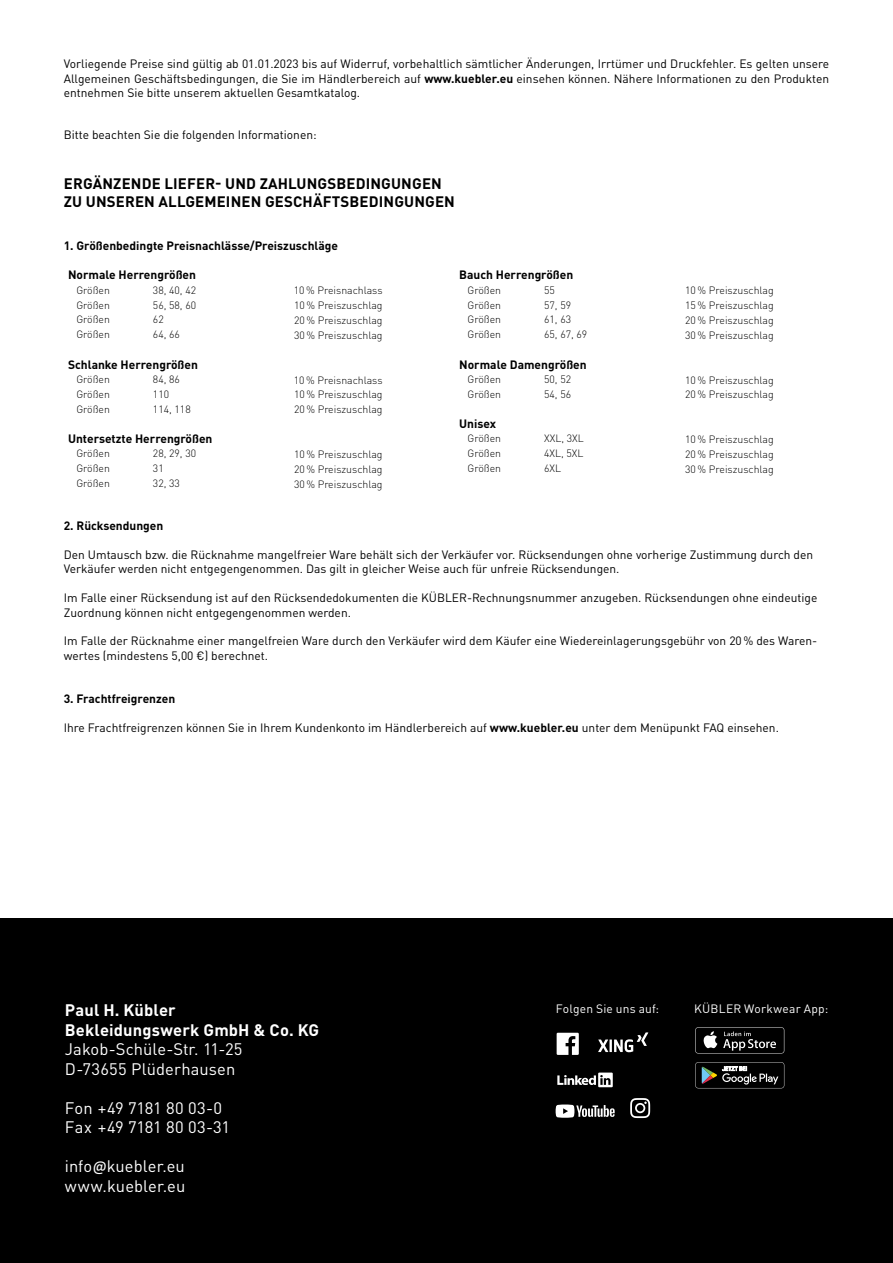
<style>
.page{position:relative;width:893px;height:1263px;background:#fff}
.page>*{position:absolute;margin:0;border:0;box-sizing:border-box;transform-origin:0 0}
.t1{font:16.5px/19.5px "DIN Pro";letter-spacing:.005em;color:#fff}
.t2{font:700 16.5px/19.5px "DIN Pro";letter-spacing:.01em;color:#fff}
.t3{font:700 15px/18px "DIN Pro";letter-spacing:.01em;color:#000}
.t4{font:12px/14.4px "DIN Pro";color:#000}
.t5{font:700 12px "DIN Pro";color:#000}
.t6{font:12px "DIN Pro";letter-spacing:.02em;color:#fff}
.t7{font:300 10.5px "DIN Pro";color:#000}
.s1{font-weight:700}
.s2{font-family:"Calibri"}
</style>
<div class="page">
<div style="left:0;top:918px;width:893px;height:345px;background:#000"></div>
<div style="left:695px;top:1027px;width:89px;height:27px;background:#717171;border-radius:3px"></div>
<div style="left:696px;top:1028px;width:88px;height:25px;background:#000;border-radius:3px"></div>
<svg style="left:703px;top:1031px;width:14px;height:17px"></svg>
<svg style="left:723px;top:1031px;width:53px;height:19px"></svg>
<svg style="left:695px;top:1062px;width:89px;height:26px"></svg>
<svg style="left:556px;top:1104px;width:59px;height:14px"></svg>
<svg style="left:630px;top:1098px;width:20px;height:20px"></svg>
<svg style="left:557px;top:1072px;width:56px;height:15px"></svg>
<svg style="left:557px;top:1033px;width:22px;height:22px"></svg>
<svg style="left:598px;top:1032px;width:50px;height:20px"></svg>
<p class="t4" style="left:64px;top:55px;width:767px;text-align:justify">Vorliegende Preise sind gültig ab 01.01.2023 bis auf Widerruf, vorbehaltlich sämtlicher Änderungen, Irrtümer und Druckfehler. Es gelten unsere Allgemeinen Geschäftsbedingungen, die Sie im Händlerbereich auf <span class="s1">www.kuebler.eu</span> einsehen können. Nähere Informationen zu den Produkten entnehmen Sie bitte unserem aktuellen Gesamtkatalog.</p>
<p class="t4" style="left:64px;top:126px;width:254px">Bitte beachten Sie die folgenden Informationen:</p>
<p class="t3" style="left:64px;top:173px;width:393px">ERGÄNZENDE LIEFER- UND ZAHLUNGSBEDINGUNGEN<br>ZU UNSEREN ALLGEMEINEN GESCHÄFTSBEDINGUNGEN</p>
<p class="t5" style="left:64px;top:236px;width:276px">1. Größenbedingte Preisnachlässe/Preiszuschläge</p>
<p class="t5" style="left:68px;top:265px;width:129px">Normale Herrengrößen</p>
<p class="t7" style="left:76px;top:282px;width:35px">Größen</p>
<p class="t7" style="left:153px;top:282px;width:45px">38, 40, 42</p>
<p class="t7" style="left:294px;top:282px;width:90px">10 % Preisnachlass</p>
<p class="t7" style="left:76px;top:297px;width:35px">Größen</p>
<p class="t7" style="left:153px;top:297px;width:45px">56, 58, 60</p>
<p class="t7" style="left:294px;top:297px;width:90px">10 % Preiszuschlag</p>
<p class="t7" style="left:76px;top:311px;width:35px">Größen</p>
<p class="t7" style="left:153px;top:311px;width:12px">62</p>
<p class="t7" style="left:294px;top:312px;width:90px">20 % Preiszuschlag</p>
<p class="t7" style="left:76px;top:326px;width:35px">Größen</p>
<p class="t7" style="left:153px;top:326px;width:28px">64, 66</p>
<p class="t7" style="left:294px;top:327px;width:90px">30 % Preiszuschlag</p>
<p class="t5" style="left:68px;top:354px;width:131px">Schlanke Herrengrößen</p>
<p class="t7" style="left:76px;top:371px;width:35px">Größen</p>
<p class="t7" style="left:153px;top:371px;width:28px">84, 86</p>
<p class="t7" style="left:294px;top:372px;width:90px">10 % Preisnachlass</p>
<p class="t7" style="left:76px;top:386px;width:35px">Größen</p>
<p class="t7" style="left:153px;top:386px;width:18px">110</p>
<p class="t7" style="left:294px;top:386px;width:90px">10 % Preiszuschlag</p>
<p class="t7" style="left:76px;top:401px;width:35px">Größen</p>
<p class="t7" style="left:153px;top:401px;width:39px">114, 118</p>
<p class="t7" style="left:294px;top:401px;width:90px">20 % Preiszuschlag</p>
<p class="t5" style="left:68px;top:429px;width:146px">Untersetzte Herrengrößen</p>
<p class="t7" style="left:76px;top:445px;width:35px">Größen</p>
<p class="t7" style="left:153px;top:445px;width:45px">28, 29, 30</p>
<p class="t7" style="left:294px;top:446px;width:90px">10 % Preiszuschlag</p>
<p class="t7" style="left:76px;top:460px;width:35px">Größen</p>
<p class="t7" style="left:153px;top:460px;width:12px">31</p>
<p class="t7" style="left:294px;top:461px;width:90px">20 % Preiszuschlag</p>
<p class="t7" style="left:76px;top:475px;width:35px">Größen</p>
<p class="t7" style="left:153px;top:475px;width:28px">32, 33</p>
<p class="t7" style="left:294px;top:476px;width:90px">30 % Preiszuschlag</p>
<p class="t5" style="left:459px;top:265px;width:116px">Bauch Herrengrößen</p>
<p class="t7" style="left:468px;top:282px;width:35px">Größen</p>
<p class="t7" style="left:544px;top:282px;width:12px">55</p>
<p class="t7" style="left:685px;top:282px;width:90px">10 % Preiszuschlag</p>
<p class="t7" style="left:468px;top:297px;width:35px">Größen</p>
<p class="t7" style="left:544px;top:297px;width:28px">57, 59</p>
<p class="t7" style="left:685px;top:297px;width:90px">15 % Preiszuschlag</p>
<p class="t7" style="left:468px;top:311px;width:35px">Größen</p>
<p class="t7" style="left:544px;top:311px;width:28px">61, 63</p>
<p class="t7" style="left:685px;top:312px;width:90px">20 % Preiszuschlag</p>
<p class="t7" style="left:468px;top:326px;width:35px">Größen</p>
<p class="t7" style="left:544px;top:326px;width:45px">65, 67, 69</p>
<p class="t7" style="left:685px;top:327px;width:90px">30 % Preiszuschlag</p>
<p class="t5" style="left:459px;top:354px;width:129px">Normale Damengrößen</p>
<p class="t7" style="left:468px;top:371px;width:35px">Größen</p>
<p class="t7" style="left:544px;top:371px;width:28px">50, 52</p>
<p class="t7" style="left:685px;top:372px;width:90px">10 % Preiszuschlag</p>
<p class="t7" style="left:468px;top:386px;width:35px">Größen</p>
<p class="t7" style="left:544px;top:386px;width:28px">54, 56</p>
<p class="t7" style="left:685px;top:386px;width:90px">20 % Preiszuschlag</p>
<p class="t5" style="left:459px;top:414px;width:38px">Unisex</p>
<p class="t7" style="left:468px;top:431px;width:35px">Größen</p>
<p class="t7" style="left:544px;top:431px;width:41px">XXL, 3XL</p>
<p class="t7" style="left:685px;top:431px;width:90px">10 % Preiszuschlag</p>
<p class="t7" style="left:468px;top:445px;width:35px">Größen</p>
<p class="t7" style="left:544px;top:445px;width:41px">4XL, 5XL</p>
<p class="t7" style="left:685px;top:446px;width:90px">20 % Preiszuschlag</p>
<p class="t7" style="left:468px;top:460px;width:35px">Größen</p>
<p class="t7" style="left:544px;top:460px;width:18px">6XL</p>
<p class="t7" style="left:685px;top:461px;width:90px">30 % Preiszuschlag</p>
<p class="t5" style="left:64px;top:516px;width:101px">2. Rücksendungen</p>
<p class="t4" style="left:64px;top:546px;width:751px">Den Umtausch bzw. die Rücknahme mangelfreier Ware behält sich der Verkäufer vor. Rücksendungen ohne vorherige Zustimmung durch den<br>Verkäufer werden nicht entgegengenommen. Das gilt in gleicher Weise auch für unfreie Rücksendungen.</p>
<p class="t4" style="left:64px;top:589px;width:755px">Im Falle einer Rücksendung ist auf den Rücksendedokumenten die KÜBLER-Rechnungsnummer anzugeben. Rücksendungen ohne eindeutige<br>Zuordnung können nicht entgegengenommen werden.</p>
<p class="t4" style="left:64px;top:633px;width:755px">Im Falle der Rücknahme einer mangelfreien Ware durch den Verkäufer wird dem Käufer eine Wiedereinlagerungsgebühr von 20% des Waren&shy;wertes (mindestens 5,00 €) berechnet.</p>
<p class="t5" style="left:64px;top:689px;width:113px">3. Frachtfreigrenzen</p>
<p class="t4" style="left:64px;top:719px;width:717px">Ihre Frachtfreigrenzen können Sie in Ihrem Kundenkonto im Händlerbereich auf <span class="s1">www.kuebler.eu</span> unter dem Menüpunkt FAQ einsehen.</p>
<h1 class="t2" style="left:65px;top:999px;width:256px">Paul H. Kübler<br>Bekleidungswerk GmbH &amp; Co. KG</h1>
<h1 class="t1" style="left:65px;top:1038px;width:179px">Jakob-Schüle-Str. 11-25<br>D-73655 Plüderhausen</h1>
<h1 class="t1" style="left:65px;top:1096px;width:167px">Fon +49 7181 80 03-0<br>Fax +49 7181 80 03-31</h1>
<h1 class="t1" style="left:65px;top:1155px;width:122px">info<span class="s2">@</span>kuebler.eu www.kuebler.eu</h1>
<p class="t6" style="left:556px;top:999px;width:105px">Folgen Sie uns auf:</p>
<p class="t6" style="left:694px;top:999px;width:136px">KÜBLER Workwear App:</p>
</div>
